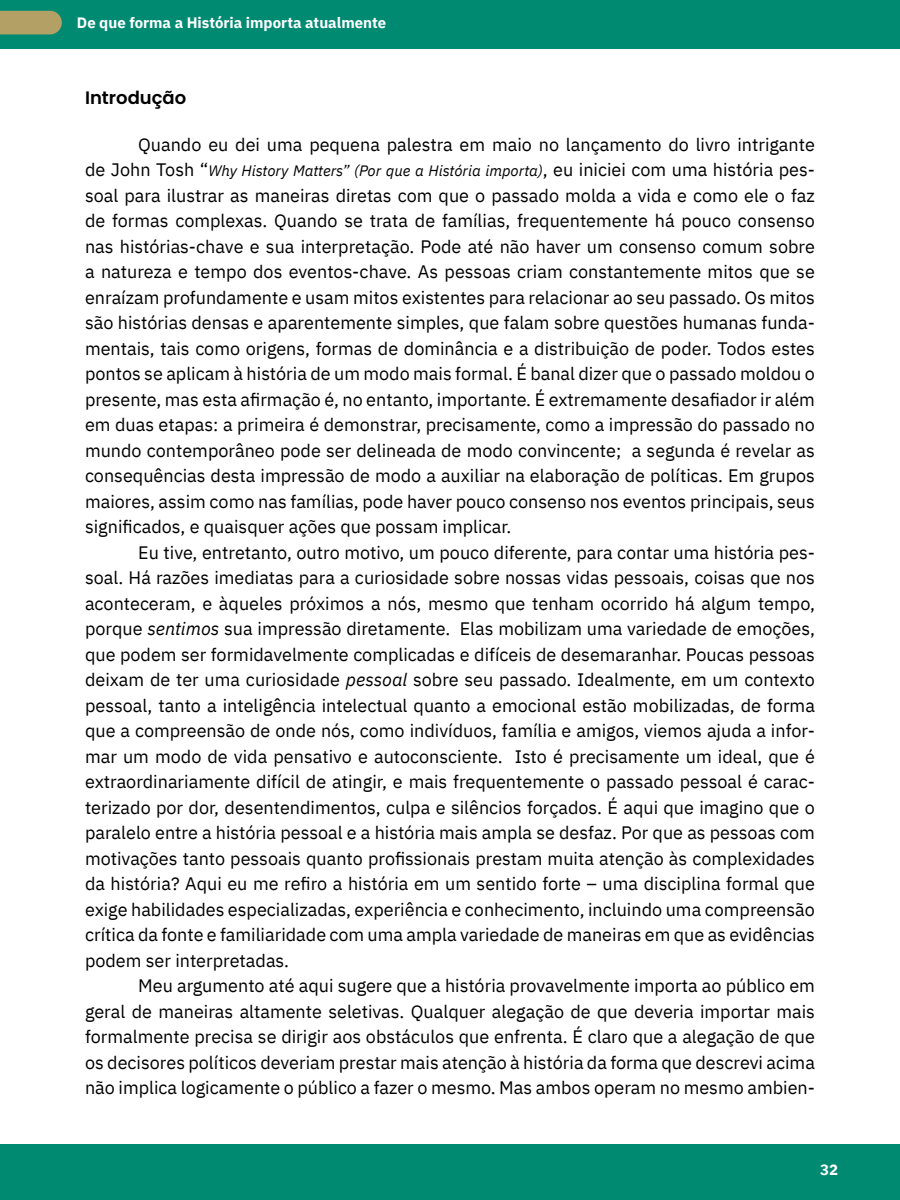
<style>
.page{position:relative;width:900px;height:1200px;background:#fff}
.page>*{position:absolute;margin:0;border:0;box-sizing:border-box;transform-origin:0 0}
.Corpo_do_Texto{font:18px/25.5px "IBM Plex Sans";color:#000;text-align:justify}
.SUBSUB{font:600 18px "Poppins";color:#000}
.Corpo_do_Texto-2{font:italic 15px "IBM Plex Sans";color:#000}
.t1{font:700 15px "IBM Plex Sans";color:#fff}
.s1{font-style:normal;font-size:18px}
.s2{font-style:italic}
</style>
<div class="page">
<div style="left:0;top:1144px;width:900px;height:56px;background:#018a72"></div>
<div style="left:0;top:0;width:900px;height:49px;background:#018a72"></div>
<svg style="left:0;top:11px;width:62px;height:23px"></svg>
<p class="t1" style="left:77px;top:11px;width:311px">De que forma a História importa atualmente</p>
<p class="SUBSUB" style="left:85px;top:87px;width:103px">Introdução</p>
<p class="Corpo_do_Texto" style="left:138px;top:130px;width:678px">Quando eu dei uma pequena palestra em maio no lançamento do livro intrigante</p>
<p class="Corpo_do_Texto-2" style="left:85px;top:159px;width:731px"><span class="s1">de John Tosh “</span>Why History Matters” (Por que a História importa)<span class="s1">, eu iniciei com uma história pes-</span></p>
<p class="Corpo_do_Texto" style="left:85px;top:181px;width:731px">soal para ilustrar as maneiras diretas com que o passado molda a vida e como ele o faz de formas complexas. Quando se trata de famílias, frequentemente há pouco consenso nas histórias-chave e sua interpretação. Pode até não haver um consenso comum sobre a natureza e tempo dos eventos-chave. As pessoas criam constantemente mitos que se enraízam profundamente e usam mitos existentes para relacionar ao seu passado. Os mitos são histórias densas e aparentemente simples, que falam sobre questões humanas funda&shy;mentais, tais como origens, formas de dominância e a distribuição de poder. Todos estes pontos se aplicam à história de um modo mais formal. É banal dizer que o passado moldou o presente, mas esta afirmação é, no entanto, importante. É extremamente desafiador ir além em duas etapas: a primeira é demonstrar, precisamente, como a impressão do passado no mundo contemporâneo pode ser delineada de modo convincente; a segunda é revelar as consequências desta impressão de modo a auxiliar na elaboração de políticas. Em grupos maiores, assim como nas famílias, pode haver pouco consenso nos eventos principais, seus significados, e quaisquer ações que possam implicar.</p>
<p class="Corpo_do_Texto" style="left:85px;top:538px;width:731px;text-indent:53px">Eu tive, entretanto, outro motivo, um pouco diferente, para contar uma história pes&shy;soal. Há razões imediatas para a curiosidade sobre nossas vidas pessoais, coisas que nos aconteceram, e àqueles próximos a nós, mesmo que tenham ocorrido há algum tempo, porque <span class="s2">sentimos</span> sua impressão diretamente. Elas mobilizam uma variedade de emoções, que podem ser formidavelmente complicadas e difíceis de desemaranhar. Poucas pessoas deixam de ter uma curiosidade <span class="s2">pessoal</span> sobre seu passado. Idealmente, em um contexto pessoal, tanto a inteligência intelectual quanto a emocional estão mobilizadas, de forma que a compreensão de onde nós, como indivíduos, família e amigos, viemos ajuda a infor&shy;mar um modo de vida pensativo e autoconsciente. Isto é precisamente um ideal, que é extraordinariamente difícil de atingir, e mais frequentemente o passado pessoal é carac&shy;terizado por dor, desentendimentos, culpa e silêncios forçados. É aqui que imagino que o paralelo entre a história pessoal e a história mais ampla se desfaz. Por que as pessoas com motivações tanto pessoais quanto profissionais prestam muita atenção às complexidades da história? Aqui eu me refiro a história em um sentido forte – uma disciplina formal que exige habilidades especializadas, experiência e conhecimento, incluindo uma compreensão crítica da fonte e familiaridade com uma ampla variedade de maneiras em que as evidências podem ser interpretadas.</p>
<p class="Corpo_do_Texto" style="left:85px;top:972px;width:731px;text-indent:53px">Meu argumento até aqui sugere que a história provavelmente importa ao público em geral de maneiras altamente seletivas. Qualquer alegação de que deveria importar mais formalmente precisa se dirigir aos obstáculos que enfrenta. É claro que a alegação de que os decisores políticos deveriam prestar mais atenção à história da forma que descrevi acima não implica logicamente o público a fazer o mesmo. Mas ambos operam no mesmo ambien-</p>
<p class="t1" style="left:820px;top:1158px;width:19px">32</p>
</div>
